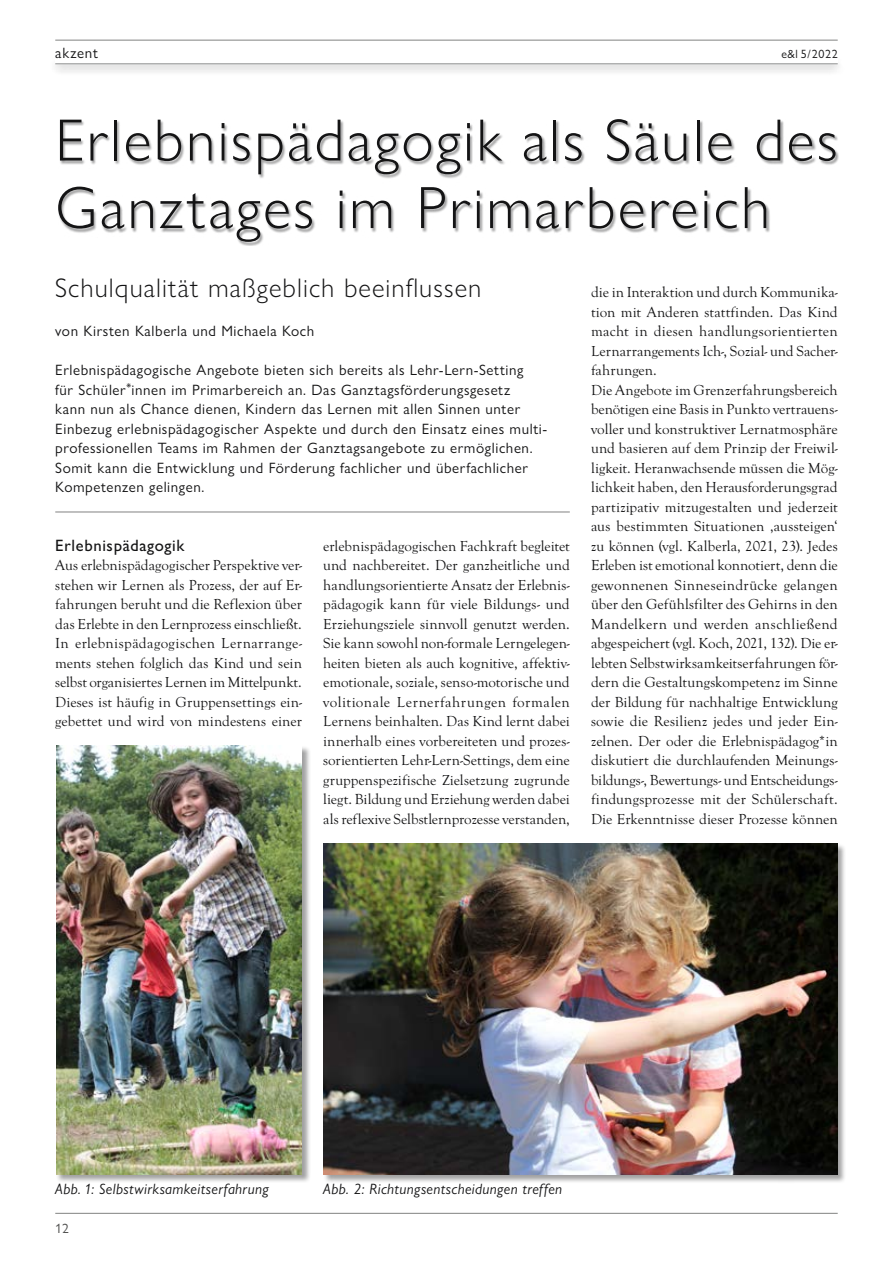
<style>
.page{position:relative;width:893px;height:1263px;background:#fff}
.page>*{position:absolute;margin:0;border:0;box-sizing:border-box;transform-origin:0 0}
.t1{font:300 60px/67.5px "Gill Sans Nova";letter-spacing:.04em;color:#141415}
.t2{font:300 27px "Gill Sans Nova";letter-spacing:.04em;color:#141415}
.t3{font:500 16.5px "Gill Sans Nova";letter-spacing:.04em;color:#141415}
.t4{font:15px/19.5px "Goudy Old Sty";letter-spacing:.005em;color:#141415;text-align:justify}
.t5{font:15px/19.5px "Gill Sans Nova";letter-spacing:.04em;color:#141415}
.t6{font:italic 15px "Gill Sans Nova";letter-spacing:.025em;color:#141415}
.t7{font:13.5px "Gill Sans Nova";color:#4e4e4d}
.t8{font:12px "Gill Sans Nova";color:#141415}
</style>
<div class="page">
<hr style="left:55px;top:40px;width:783px;height:1px;background:#818281">
<div style="left:47px;top:56px;width:799px;height:20px;background:#141415;opacity:.75"></div>
<hr style="left:55px;top:63px;width:783px;height:1px;background:#afb0b0">
<hr style="left:55px;top:1213px;width:783px;height:1px;background:#818281">
<div style="left:55px;top:43px;width:515px;height:20px;background:#fff"></div>
<div style="left:457px;top:43px;width:381px;height:20px;background:#fff"></div>
<div style="left:58px;top:119px;width:781px;height:127px;background:#141415;opacity:.4"></div>
<hr style="left:55px;top:512px;width:515px;height:1px;background:#818281">
<div style="left:323px;top:843px;width:524px;height:340px;background:#141415;opacity:.4"></div>
<img style="left:323px;top:843px;width:515px;height:332px">
<div style="left:56px;top:745px;width:255px;height:438px;background:#141415;opacity:.4"></div>
<img style="left:56px;top:746px;width:246px;height:429px">
<p class="t5" style="left:55px;top:43px;width:44px">akzent</p>
<p class="t8" style="left:781px;top:47px;width:58px">e&amp;l 5/2022</p>
<h1 class="t1" style="left:55px;top:106px;width:784px">Erlebnispädagogik als Säule des<br>Ganztages im Primarbereich</h1>
<h2 class="t2" style="left:55px;top:271px;width:428px">Schulqualität maßgeblich beeinflussen</h2>
<p class="t5" style="left:55px;top:321px;width:261px">von Kirsten Kalberla und Michaela Koch</p>
<p class="t5" style="left:55px;top:360px;width:492px">Erlebnispädagogische Angebote bieten sich bereits als Lehr-Lern-Setting<br>für Schüler<sup>*</sup>innen im Primarbereich an. Das Ganztagsförderungsgesetz<br>kann nun als Chance dienen, Kindern das Lernen mit allen Sinnen unter Einbezug erlebnispädagogischer Aspekte und durch den Einsatz eines multi&shy;professionellen Teams im Rahmen der Ganztagsangebote zu ermöglichen.<br>Somit kann die Entwicklung und Förderung fachlicher und überfachlicher Kompetenzen gelingen.</p>
<p class="t4" style="left:591px;top:283px;width:248px;text-align:left">die in Interaktion und durch Kommunika&shy;tion mit Anderen stattfinden. Das Kind macht in diesen handlungsorientierten Lernarrangements Ich-, Sozial- und Sacher&shy;fahrungen.<br>Die Angebote im Grenzerfahrungsbereich benötigen eine Basis in Punkto vertrauens&shy;voller und konstruktiver Lernatmosphäre und basieren auf dem Prinzip der Freiwil&shy;ligkeit. Heranwachsende müssen die Mög&shy;lichkeit haben, den Herausforderungsgrad partizipativ mitzugestalten und jederzeit aus bestimmten Situationen ‚aussteigen‘ zu können (vgl. Kalberla, 2021, 23). Jedes Erleben ist emotional konnotiert, denn die gewonnenen Sinneseindrücke gelangen über den Gefühlsfilter des Gehirns in den Mandelkern und werden anschließend abgespeichert (vgl. Koch, 2021, 132). Die er&shy;lebten Selbstwirksamkeitserfahrungen för&shy;dern die Gestaltungskompetenz im Sinne der Bildung für nachhaltige Entwicklung sowie die Resilienz jedes und jeder Ein&shy;zelnen. Der oder die Erlebnispädagog*in diskutiert die durchlaufenden Meinungs&shy;bildungs-, Bewertungs- und Entscheidungs&shy;findungsprozesse mit der Schülerschaft.<br>Die Erkenntnisse dieser Prozesse können</p>
<p class="t3" style="left:55px;top:535px;width:131px">Erlebnispädagogik</p>
<p class="t4" style="left:55px;top:556px;width:248px">Aus erlebnispädagogischer Perspektive ver&shy;stehen wir Lernen als Prozess, der auf Er&shy;fahrungen beruht und die Reflexion über das Erlebte in den Lernprozess einschließt.<br>In erlebnispädagogischen Lernarrange&shy;ments stehen folglich das Kind und sein selbst organisiertes Lernen im Mittelpunkt.<br>Dieses ist häufig in Gruppensettings ein&shy;gebettet und wird von mindestens einer</p>
<p class="t4" style="left:323px;top:536px;width:248px">erlebnispädagogischen Fachkraft begleitet und nachbereitet. Der ganzheitliche und handlungsorientierte Ansatz der Erlebnis&shy;pädagogik kann für viele Bildungs- und Erziehungsziele sinnvoll genutzt werden.<br>Sie kann sowohl non-formale Lerngelegen&shy;heiten bieten als auch kognitive, affektiv&shy;emotionale, soziale, senso-motorische und volitionale Lernerfahrungen formalen Lernens beinhalten. Das Kind lernt dabei innerhalb eines vorbereiteten und prozes&shy;sorientierten Lehr-Lern-Settings, dem eine gruppenspezifische Zielsetzung zugrunde liegt. Bildung und Erziehung werden dabei als reflexive Selbstlernprozesse verstanden,</p>
<p class="t6" style="left:55px;top:1180px;width:215px">Abb. 1: Selbstwirksamkeitserfahrung</p>
<p class="t6" style="left:323px;top:1180px;width:241px">Abb. 2: Richtungsentscheidungen treffen</p>
<p class="t7" style="left:55px;top:1220px;width:15px">12</p>
</div>
